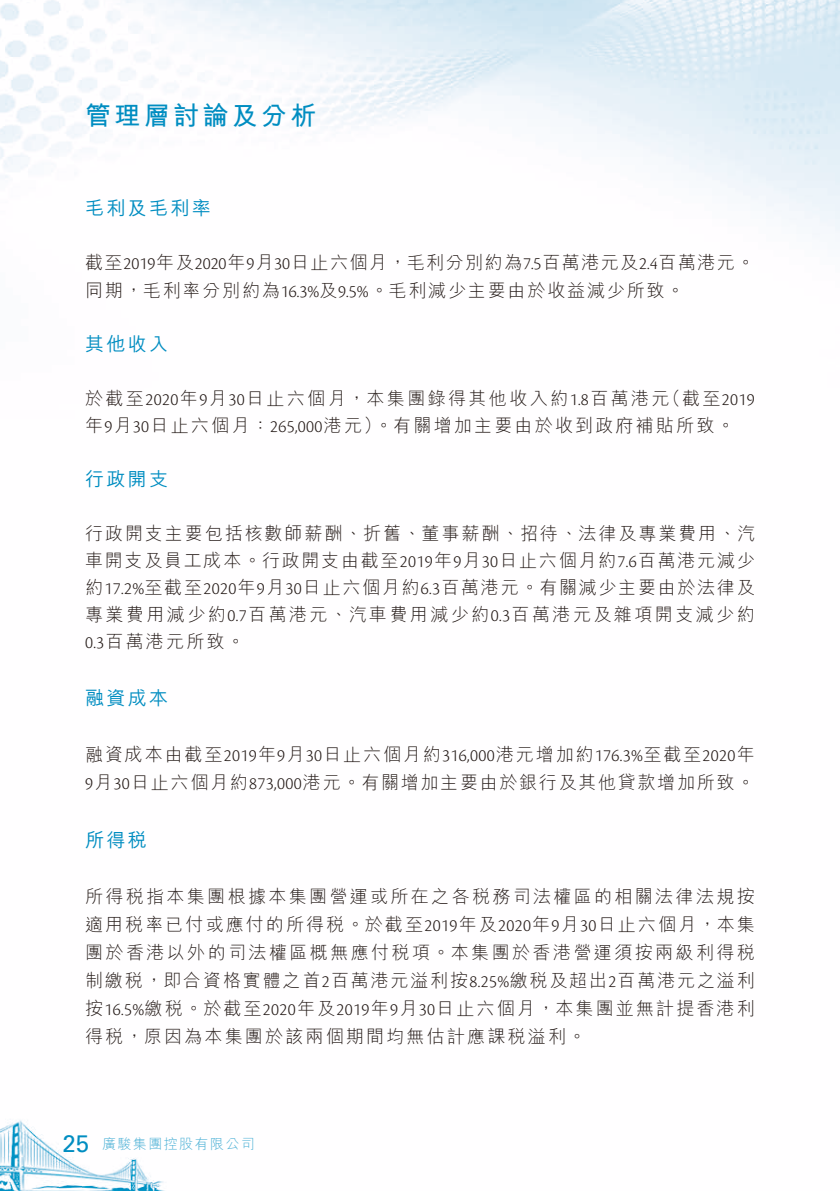
<style>
.page{position:relative;width:840px;height:1191px;background:#fff}
.page>*{position:absolute;margin:0;border:0;box-sizing:border-box;transform-origin:0 0}
.t1{font:700 26px "M Hei HK";letter-spacing:.13em;color:#008dc1}
.t2{font:500 19px "M Hei HK";letter-spacing:.12em;color:#008dc1}
.t3{font:300 18px/27px "M Hei HK";letter-spacing:.12em;color:#231916;text-align:justify}
.t4{font:300 18px/28px "M Hei HK";letter-spacing:.095em;color:#231916}
.t5{font:300 18px/27px "M Hei HK";letter-spacing:.1em;color:#231916}
.t6{font:300 14px "M Hei HK";letter-spacing:.1em;color:#46aed4}
.s1{font-family:"Cronos Pro"}
.s2{font-family:"Univers LT Std";font-weight:400;font-size:24px;color:#008dc1}
</style>
<div class="page">
<img style="left:0;top:0;width:839px;height:1191px">
<h1 class="t1" style="left:85px;top:97px;width:233px">管理層討論及分析</h1>
<p class="t2" style="left:85px;top:195px;width:127px">毛利及毛利率</p>
<p class="t5" style="left:85px;top:249px;width:670px">截至<span class="s1">2019</span>年及<span class="s1">2020</span>年<span class="s1">9</span>月<span class="s1">30</span>日止六個月，毛利分別約為<span class="s1">7.5</span>百萬港元及<span class="s1">2.4</span>百萬港元。同期，毛利率分別約為<span class="s1">16.3%</span>及<span class="s1">9.5%</span>。毛利減少主要由於收益減少所致。</p>
<p class="t2" style="left:85px;top:330px;width:84px">其他收入</p>
<p class="t3" style="left:85px;top:384px;width:670px">於截至<span class="s1">2020</span>年<span class="s1">9</span>月<span class="s1">30</span>日止六個月，本集團錄得其他收入約<span class="s1">1.8</span>百萬港元（截至<span class="s1">2019</span>年<span class="s1">9</span>月<span class="s1">30</span>日止六個月：<span class="s1">265,000</span>港元）。有關增加主要由於收到政府補貼所致。</p>
<p class="t2" style="left:85px;top:465px;width:84px">行政開支</p>
<p class="t3" style="left:85px;top:519px;width:671px">行政開支主要包括核數師薪酬、折舊、董事薪酬、招待、法律及專業費用、汽車開支及員工成本。行政開支由截至<span class="s1">2019</span>年<span class="s1">9</span>月<span class="s1">30</span>日止六個月約<span class="s1">7.6</span>百萬港元減少約<span class="s1">17.2%</span>至截至<span class="s1">2020</span>年<span class="s1">9</span>月<span class="s1">30</span>日止六個月約<span class="s1">6.3</span>百萬港元。有關減少主要由於法律及專業費用減少約<span class="s1">0.7</span>百萬港元、汽車費用減少約<span class="s1">0.3</span>百萬港元及雜項開支減少約<span class="s1">0.3</span>百萬港元所致。</p>
<p class="t2" style="left:85px;top:684px;width:84px">融資成本</p>
<p class="t4" style="left:85px;top:740px;width:670px">融資成本由截至<span class="s1">2019</span>年<span class="s1">9</span>月<span class="s1">30</span>日止六個月約<span class="s1">316,000</span>港元增加約<span class="s1">176.3%</span>至截至<span class="s1">2020</span>年<br><span class="s1">9</span>月<span class="s1">30</span>日止六個月約<span class="s1">873,000</span>港元。有關增加主要由於銀行及其他貸款增加所致。</p>
<p class="t2" style="left:85px;top:826px;width:63px">所得稅</p>
<p class="t3" style="left:85px;top:882px;width:671px;line-height:28px">所得稅指本集團根據本集團營運或所在之各稅務司法權區的相關法律法規按適用稅率已付或應付的所得稅。於截至<span class="s1">2019</span>年及<span class="s1">2020</span>年<span class="s1">9</span>月<span class="s1">30</span>日止六個月，本集團於香港以外的司法權區概無應付稅項。本集團於香港營運須按兩級利得稅制繳稅，即合資格實體之首<span class="s1">2</span>百萬港元溢利按<span class="s1">8.25%</span>繳稅及超出<span class="s1">2</span>百萬港元之溢利按<span class="s1">16.5%</span>繳稅。於截至<span class="s1">2020</span>年及<span class="s1">2019</span>年<span class="s1">9</span>月<span class="s1">30</span>日止六個月，本集團並無計提香港利得稅，原因為本集團於該兩個期間均無估計應課稅溢利。</p>
<p class="t6" style="left:62px;top:1137px;width:194px"><span class="s2">25</span> 廣駿集團控股有限公司</p>
</div>
